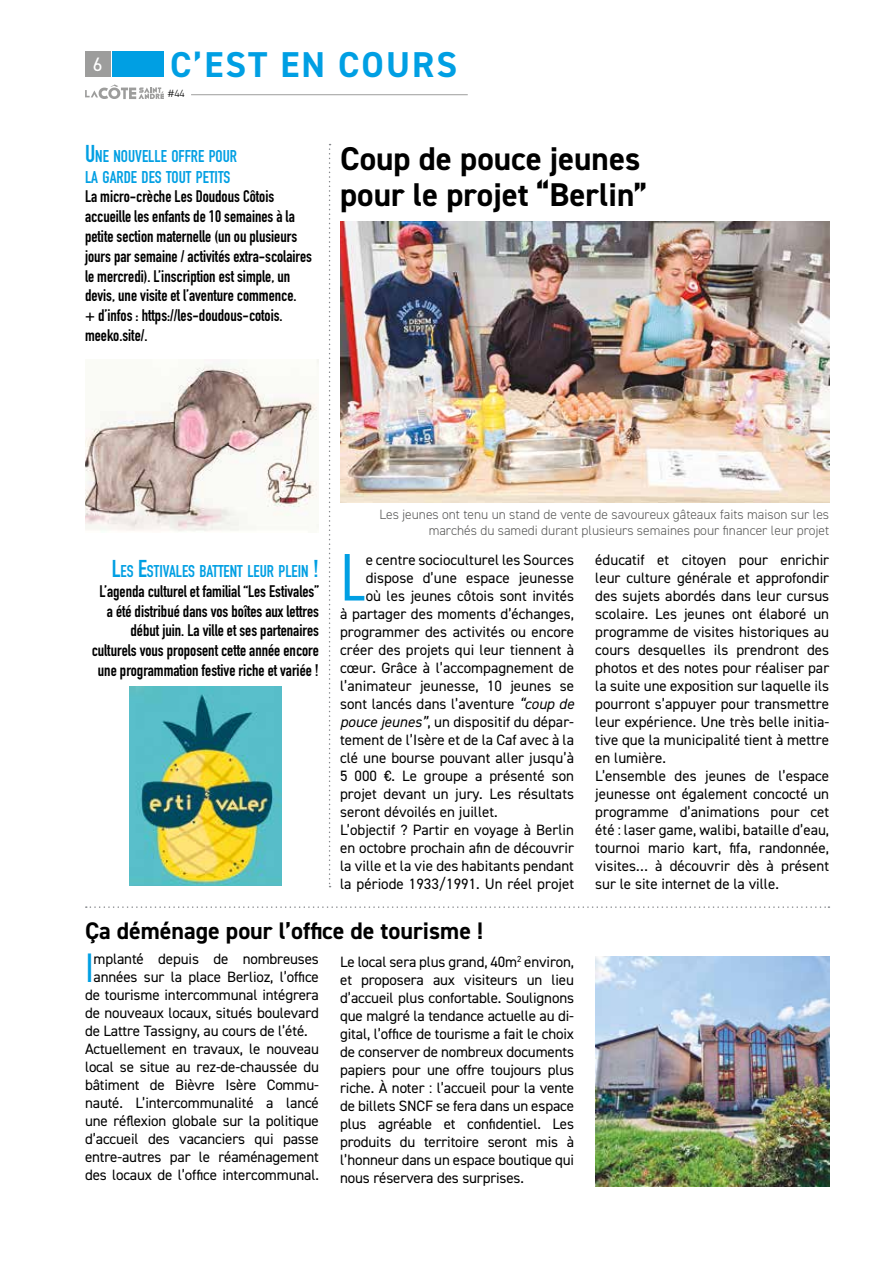
<style>
.page{position:relative;width:893px;height:1263px;background:#fff}
.page>*{position:absolute;margin:0;border:0;box-sizing:border-box;transform-origin:0 0}
.t1{font:300 66.45px "DIN Condensed";color:#009fe3}
.t2{font:300 40.65px "DIN Condensed";color:#009fe3}
.t3{font:700 36px "DIN2014";letter-spacing:.06em;color:#009fe3}
.t4{font:700 33px/36px "DIN2014";color:#000}
.t5{font:700 24px "DIN2014";color:#000}
.t6{font:19.5px "DIN2014";color:#fff}
.t7{font:700 16.8px/21px "DIN Condensed";color:#009fe3}
.t8{font:700 16.5px/19.8px "DIN Condensed";color:#000;text-align:right}
.t9{font:15px/18px "DIN2014";color:#000}
.t10{font:300 13.5px/16.2px "DIN2014";color:#575756;text-align:right}
.t11{font:300 10.5px "DIN2014";color:#000}
.s1{font-size:24px}
.s2{font-style:italic}
</style>
<div class="page">
<svg style="left:85px;top:84px;width:79px;height:15px"></svg>
<hr style="left:191px;top:94px;width:277px;height:1px;background:#9d9d9c">
<div style="left:85px;top:51px;width:26px;height:26px;background:#9d9d9c"></div>
<div style="left:113px;top:51px;width:51px;height:26px;background:#009fe3"></div>
<svg style="left:329px;top:144px;width:2px;height:743px"></svg>
<img style="left:340px;top:221px;width:489px;height:282px">
<svg style="left:86px;top:906px;width:743px;height:2px"></svg>
<img style="left:595px;top:957px;width:234px;height:229px">
<img style="left:85px;top:359px;width:234px;height:173px">
<img style="left:129px;top:686px;width:152px;height:199px">
<h3 class="t6" style="left:93px;top:52px;width:11px">6</h3>
<h3 class="t3" style="left:170px;top:40px;width:288px">C’EST EN COURS</h3>
<p class="t11" style="left:168px;top:87px;width:18px">#44</p>
<p class="t7" style="left:85px;top:145px;width:154px"><span class="s1">U</span>NE NOUVELLE OFFRE POUR<br>LA GARDE DES TOUT PETITS</p>
<p class="t8" style="left:85px;top:187px;width:229px;text-align:left">La micro-crèche Les Doudous Côtois accueille les enfants de 10 semaines à la petite section maternelle (un ou plusieurs jours par semaine / activités extra-scolaires le mercredi). L’inscription est simple, un devis, une visite et l’aventure commence.<br>+ d’infos : https://les-doudous-cotois. meeko.site/.</p>
<h3 class="t4" style="left:340px;top:141px;width:309px">Coup de pouce jeunes pour le projet “Berlin”</h3>
<p class="t7" style="left:112px;top:560px;width:209px"><span class="s1">L</span>ES <span class="s1">E</span>STIVALES BATTENT LEUR PLEIN <span class="s1">!</span></p>
<p class="t8" style="left:92px;top:581px;width:229px">L’agenda culturel et familial “Les Estivales” a été distribué dans vos boîtes aux lettres début juin. La ville et ses partenaires culturels vous proposent cette année encore une programmation festive riche et variée !</p>
<p class="t10" style="left:379px;top:506px;width:451px">Les jeunes ont tenu un stand de vente de savoureux gâteaux faits maison sur les marchés du samedi durant plusieurs semaines pour financer leur projet</p>
<h1 class="t1" style="left:340px;top:540px;width:27px">L</h1>
<p class="t9" style="left:366px;top:550px;width:210px">e centre socioculturel les Sources</p>
<p class="t9" style="left:366px;top:568px;width:210px">dispose d’une espace jeunesse</p>
<p class="t9" style="left:366px;top:586px;width:210px">où les jeunes côtois sont invités</p>
<p class="t9" style="left:340px;top:604px;width:235px">à partager des moments d’échanges,</p>
<p class="t9" style="left:340px;top:622px;width:235px">programmer des activités ou encore</p>
<p class="t9" style="left:340px;top:640px;width:235px">créer des projets qui leur tiennent à</p>
<p class="t9" style="left:340px;top:658px;width:235px">cœur. Grâce à l’accompagnement de</p>
<p class="t9" style="left:340px;top:676px;width:235px">l’animateur jeunesse, 10 jeunes se</p>
<p class="t9" style="left:340px;top:694px;width:235px">sont lancés dans l’aventure <span class="s2">“coup de</span></p>
<p class="t9" style="left:340px;top:712px;width:235px"><span class="s2">pouce jeunes”</span>, un dispositif du dépar-</p>
<p class="t9" style="left:340px;top:730px;width:235px">tement de l’Isère et de la Caf avec à la</p>
<p class="t9" style="left:340px;top:748px;width:235px">clé une bourse pouvant aller jusqu’à</p>
<p class="t9" style="left:340px;top:766px;width:235px">5 000 €. Le groupe a présenté son</p>
<p class="t9" style="left:340px;top:784px;width:235px">projet devant un jury. Les résultats</p>
<p class="t9" style="left:340px;top:802px;width:159px">seront dévoilés en juillet.</p>
<p class="t9" style="left:340px;top:820px;width:235px">L’objectif ? Partir en voyage à Berlin</p>
<p class="t9" style="left:340px;top:838px;width:235px">en octobre prochain afin de découvrir</p>
<p class="t9" style="left:340px;top:856px;width:235px">la ville et la vie des habitants pendant</p>
<p class="t9" style="left:340px;top:874px;width:235px">la période 1933/1991. Un réel projet</p>
<p class="t9" style="left:595px;top:550px;width:235px">éducatif et citoyen pour enrichir leur culture générale et approfondir des sujets abordés dans leur cursus scolaire. Les jeunes ont élaboré un programme de visites historiques au cours desquelles ils prendront des photos et des notes pour réaliser par la suite une exposition sur laquelle ils pourront s’appuyer pour transmettre leur expérience. Une très belle initia&shy;tive que la municipalité tient à mettre en lumière.<br>L’ensemble des jeunes de l’espace jeunesse ont également concocté un programme d’animations pour cet été : laser game, walibi, bataille d’eau, tournoi mario kart, fifa, randonnée, visites… à découvrir dès à présent sur le site internet de la ville.</p>
<h3 class="t5" style="left:85px;top:914px;width:399px">Ça déménage pour l’office de tourisme !</h3>
<h2 class="t2" style="left:85px;top:945px;width:10px">I</h2>
<p class="t9" style="left:94px;top:950px;width:227px">mplanté depuis de nombreuses</p>
<p class="t9" style="left:340px;top:953px;width:235px;text-align:justify">Le local sera plus grand, 40m<sup>2</sup> environ, et proposera aux visiteurs un lieu d’accueil plus confortable. Soulignons que malgré la tendance actuelle au di&shy;gital, l’office de tourisme a fait le choix de conserver de nombreux documents papiers pour une offre toujours plus riche. À noter : l’accueil pour la vente de billets SNCF se fera dans un espace plus agréable et confidentiel. Les produits du territoire seront mis à l’honneur dans un espace boutique qui nous réservera des surprises.</p>
<p class="t9" style="left:94px;top:968px;width:227px">années sur la place Berlioz, l’office</p>
<p class="t9" style="left:85px;top:986px;width:235px">de tourisme intercommunal intégrera</p>
<p class="t9" style="left:85px;top:1004px;width:235px">de nouveaux locaux, situés boulevard</p>
<p class="t9" style="left:85px;top:1022px;width:224px">de Lattre Tassigny, au cours de l’été.</p>
<p class="t9" style="left:85px;top:1040px;width:235px">Actuellement en travaux, le nouveau</p>
<p class="t9" style="left:85px;top:1058px;width:235px">local se situe au rez-de-chaussée du</p>
<p class="t9" style="left:85px;top:1076px;width:235px">bâtiment de Bièvre Isère Commu-</p>
<p class="t9" style="left:85px;top:1094px;width:235px">nauté. L’intercommunalité a lancé</p>
<p class="t9" style="left:85px;top:1112px;width:235px">une réflexion globale sur la politique</p>
<p class="t9" style="left:85px;top:1130px;width:235px">d’accueil des vacanciers qui passe</p>
<p class="t9" style="left:85px;top:1148px;width:235px">entre-autres par le réaménagement</p>
<p class="t9" style="left:85px;top:1166px;width:235px">des locaux de l’office intercommunal.</p>
</div>
